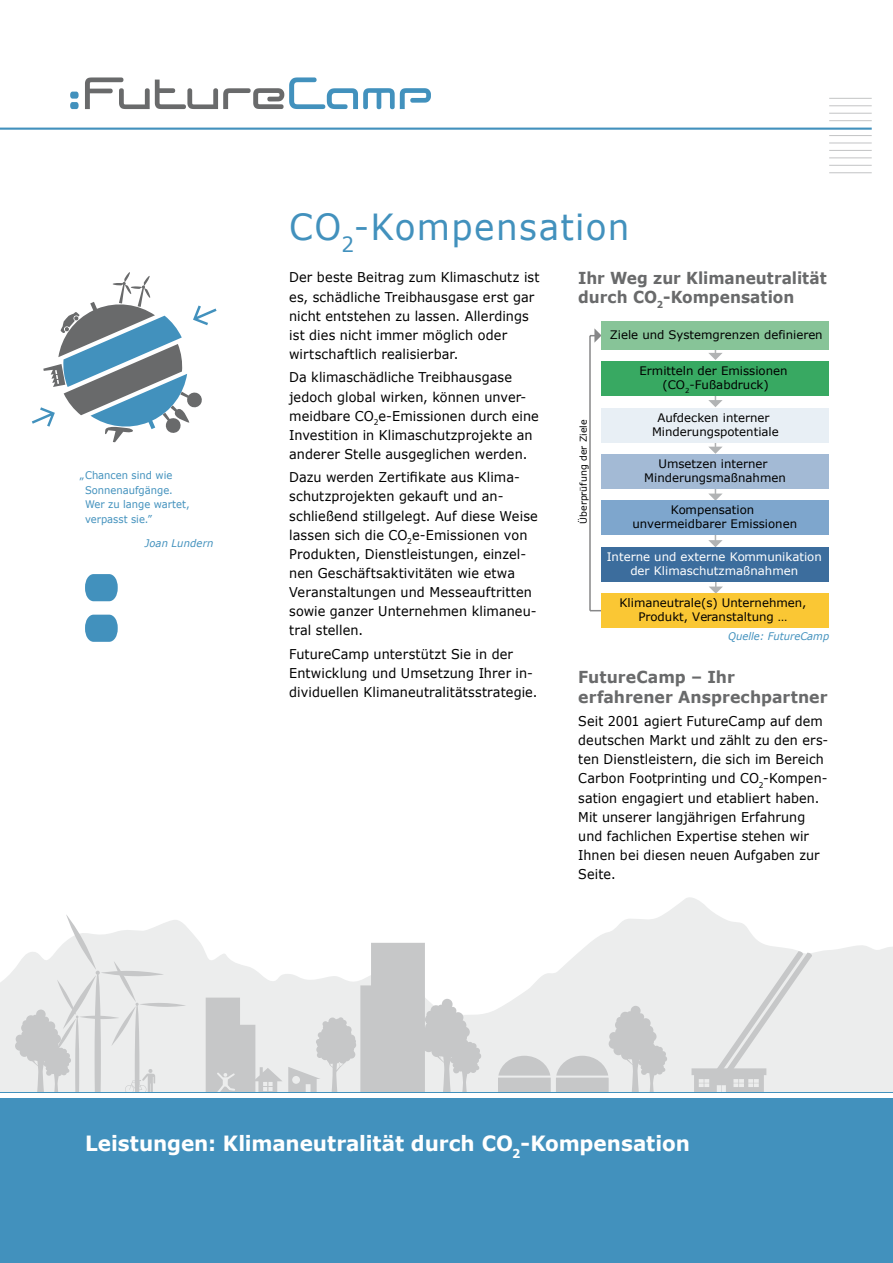
<style>
.page{position:relative;width:893px;height:1263px;background:#fff}
.page>*{position:absolute;margin:0;border:0;box-sizing:border-box;transform-origin:0 0}
.t1{font:36px "Verdana";letter-spacing:.04em;color:#4291bd;scale:.95 1}
.t2{font:700 21px "Verdana";letter-spacing:-.005em;color:#fff;scale:.95 1}
.t3{font:700 16.5px/19.2px "Verdana";color:#696a6b;scale:.93 1}
.t4{font:700 16.5px/19.2px "Verdana";color:#696a6b;scale:.95 1}
.t5{font:13.5px/19.2px "Verdana";letter-spacing:.005em;color:#000;scale:.95 1}
.t6{font:13.5px/19.2px "Verdana";letter-spacing:.005em;color:#000;scale:.94 1}
.t7{font:11.7px/14.1px "Verdana";color:#000;text-align:center}
.t8{font:11.7px/14.1px "Verdana";color:#fff;text-align:center}
.t9{font:10.5px/14.9px "Verdana";color:#4291bd}
.t10{font:italic 10.5px "Verdana";color:#4291bd;scale:.95 1}
.t11{font:9.45px "Verdana";color:#000}
</style>
<div class="page">
<svg style="left:0;top:897px;width:893px;height:196px"></svg>
<svg style="left:206px;top:943px;width:276px;height:150px"></svg>
<svg style="left:15px;top:914px;width:171px;height:179px;background:#e7e8e9"></svg>
<svg style="left:498px;top:1006px;width:169px;height:87px;background:#dbddde"></svg>
<svg style="left:691px;top:951px;width:121px;height:142px;background:#e4e5e6"></svg>
<div style="left:0;top:1093px;width:893px;height:170px;background:#4291bd"></div>
<svg style="left:70px;top:77px;width:361px;height:32px"></svg>
<hr style="left:829px;top:98px;width:43px;height:1px;background:#c6c7c8">
<hr style="left:829px;top:105px;width:43px;height:1px;background:#c6c7c8">
<hr style="left:829px;top:113px;width:43px;height:1px;background:#c6c7c8">
<hr style="left:829px;top:120px;width:43px;height:1px;background:#c6c7c8">
<hr style="left:829px;top:135px;width:43px;height:1px;background:#c6c7c8">
<hr style="left:829px;top:142px;width:43px;height:2px;background:#c6c7c8">
<hr style="left:829px;top:150px;width:43px;height:1px;background:#c6c7c8">
<hr style="left:829px;top:157px;width:43px;height:1px;background:#c6c7c8">
<hr style="left:829px;top:165px;width:43px;height:1px;background:#c6c7c8">
<hr style="left:829px;top:172px;width:43px;height:1px;background:#c6c7c8">
<hr style="left:0;top:128px;width:872px;height:2px;background:#4291bd">
<hr style="left:0;top:1093px;width:893px;height:4px;background:#fff">
<svg style="left:32px;top:272px;width:185px;height:170px"></svg>
<svg style="left:85px;top:574px;width:33px;height:68px"></svg>
<svg style="left:708px;top:350px;width:14px;height:10px"></svg>
<svg style="left:708px;top:395px;width:15px;height:12px"></svg>
<svg style="left:708px;top:442px;width:15px;height:12px"></svg>
<svg style="left:708px;top:489px;width:15px;height:12px"></svg>
<svg style="left:708px;top:535px;width:15px;height:12px"></svg>
<svg style="left:709px;top:582px;width:14px;height:12px"></svg>
<hr style="left:589px;top:336px;width:2px;height:275px;background:#878889">
<svg style="left:590px;top:328px;width:11px;height:15px"></svg>
<div style="left:601px;top:321px;width:228px;height:29px;background:#87c498"></div>
<div style="left:601px;top:361px;width:228px;height:34px;background:#38a962"></div>
<div style="left:601px;top:408px;width:228px;height:34px;background:#e8eff5"></div>
<div style="left:601px;top:454px;width:228px;height:35px;background:#a3bad5"></div>
<div style="left:601px;top:501px;width:228px;height:34px;background:#7ea6cd"></div>
<div style="left:601px;top:547px;width:228px;height:35px;background:#3c6d9d"></div>
<div style="left:601px;top:594px;width:228px;height:34px;background:#fac734"></div>
<p class="t9" style="left:85px;top:467px;width:106px;text-indent:-5px">„Chancen sind wie<br>Sonnenaufgänge.<br>Wer zu lange wartet, verpasst sie.”</p>
<p class="t10" style="left:145px;top:536px;width:74px">Joan Lundern</p>
<h1 class="t1" style="left:289px;top:204px;width:360px">CO<sub>2</sub>-Kompensation</h1>
<p class="t5" style="left:289px;top:268px;width:265px">Der beste Beitrag zum Klimaschutz ist es, schädliche Treibhausgase erst gar nicht entstehen zu lassen. Allerdings ist dies nicht immer möglich oder wirtschaftlich realisierbar.</p>
<p class="t5" style="left:289px;top:368px;width:264px">Da klimaschädliche Treibhausgase jedoch global wirken, können unver&shy;meidbare CO<sub>2</sub>e-Emissionen durch eine Investition in Klimaschutzprojekte an anderer Stelle ausgeglichen werden.</p>
<p class="t5" style="left:289px;top:468px;width:263px">Dazu werden Zertifikate aus Klima&shy;schutzprojekten gekauft und an&shy;schließend stillgelegt. Auf diese Weise lassen sich die CO<sub>2</sub>e-Emissionen von Produkten, Dienstleistungen, einzel&shy;nen Geschäftsaktivitäten wie etwa Veranstaltungen und Messeauftritten sowie ganzer Unternehmen klimaneu&shy;tral stellen.</p>
<p class="t5" style="left:289px;top:644px;width:263px">FutureCamp unterstützt Sie in der<br>Entwicklung und Umsetzung Ihrer in&shy;dividuellen Klimaneutralitätsstrategie.</p>
<p class="t3" style="left:578px;top:268px;width:269px">Ihr Weg zur Klimaneutralität durch CO<sub>2</sub>-Kompensation</p>
<p class="t11" style="left:577px;top:524px;width:106px;rotate:-90deg">Überprüfung der Ziele</p>
<p class="t7" style="left:610px;top:327px;width:214px">Ziele und Systemgrenzen definieren</p>
<p class="t7" style="left:639px;top:363px;width:150px">Ermitteln der Emissionen (CO<sub>2</sub>-Fußabdruck)</p>
<p class="t7" style="left:652px;top:410px;width:128px">Aufdecken interner<br>Minderungspotentiale</p>
<p class="t7" style="left:644px;top:457px;width:143px">Umsetzen interner<br>Minderungsmaßnahmen</p>
<p class="t7" style="left:632px;top:503px;width:166px">Kompensation unvermeidbarer Emissionen</p>
<p class="t8" style="left:607px;top:550px;width:217px">Interne und externe Kommunikation der Klimaschutzmaßnahmen</p>
<p class="t7" style="left:619px;top:596px;width:189px">Klimaneutrale(s) Unternehmen,<br>Produkt, Veranstaltung …</p>
<p class="t10" style="left:728px;top:629px;width:108px">Quelle: FutureCamp</p>
<p class="t4" style="left:578px;top:668px;width:264px">FutureCamp – Ihr erfahrener Ansprechpartner</p>
<p class="t6" style="left:578px;top:712px;width:267px">Seit 2001 agiert FutureCamp auf dem deutschen Markt und zählt zu den ers&shy;ten Dienstleistern, die sich im Bereich Carbon Footprinting und CO<sub>2</sub>-Kompen&shy;sation engagiert und etabliert haben.<br>Mit unserer langjährigen Erfahrung und fachlichen Expertise stehen wir Ihnen bei diesen neuen Aufgaben zur Seite.</p>
<h2 class="t2" style="left:85px;top:1130px;width:638px">Leistungen: Klimaneutralität durch CO<sub>2</sub>-Kompensation</h2>
</div>
